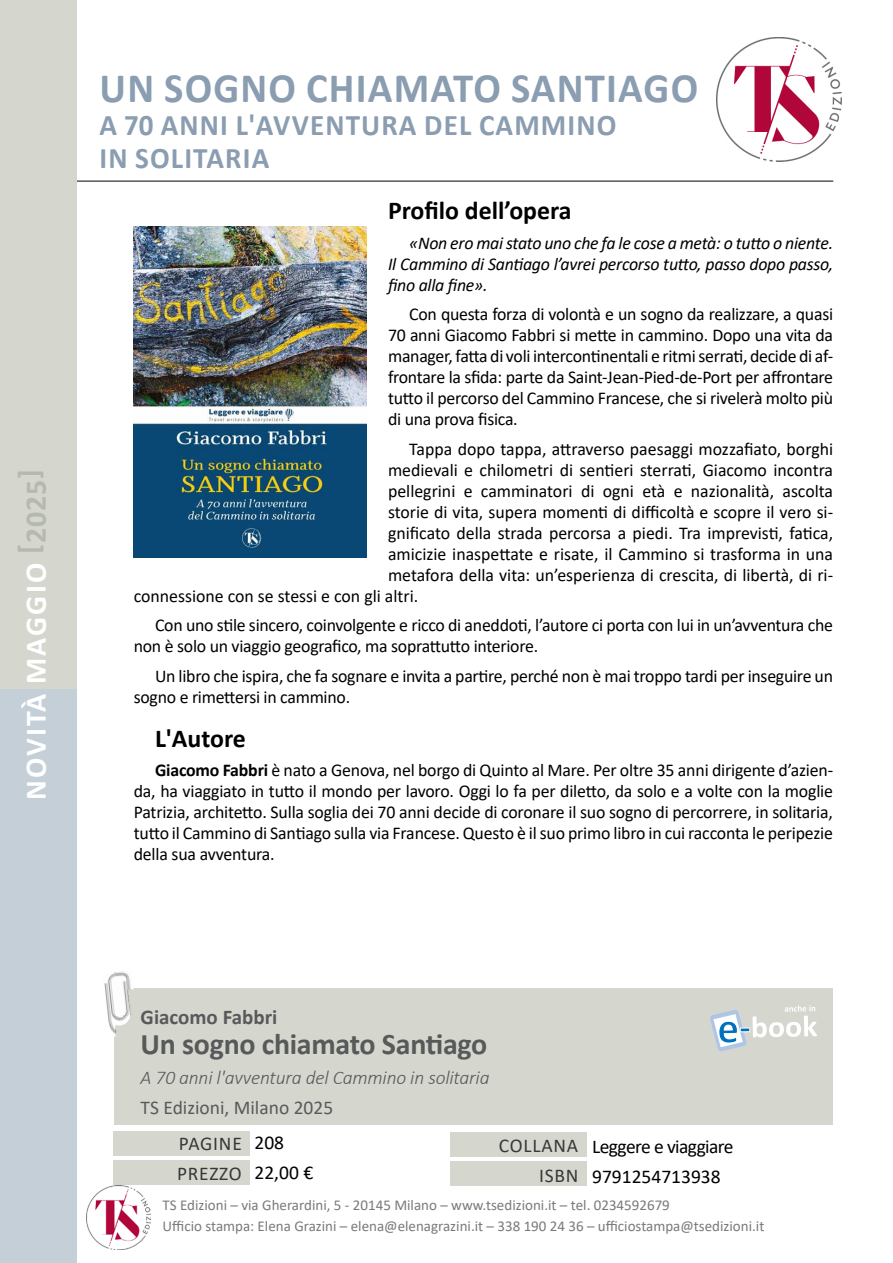
<style>
.page{position:relative;width:893px;height:1263px;background:#fff}
.page>*{position:absolute;margin:0;border:0;box-sizing:border-box;transform-origin:0 0}
.t1{font:700 42px "Calibri";letter-spacing:.03em;color:#8a9db1}
.t2{font:700 30px/33px "Calibri";letter-spacing:.04em;color:#8a9db1}
.t3{font:700 30px "Calibri";letter-spacing:-.01em;color:#58595b}
.t4{font:700 30px "Calibri";letter-spacing:.07em;color:#fff}
.t5{font:700 30px "Calibri";color:#b6b9b2}
.t6{font:700 25.8px "Calibri";color:#000}
.t7{font:700 21px "Calibri";color:#58595b}
.t8{font:italic 300 19.5px "Calibri";letter-spacing:-.01em;color:#58595b}
.t9{font:19.5px/30px "Calibri";letter-spacing:-.02em;color:#000}
.t10{font:19.5px/29.5px "Calibri";letter-spacing:.04em;color:#383839}
.t11{font:19.5px "Calibri";color:#58595b}
.t12{font:19.5px/30px "Calibri";color:#000}
.t13{font:18px/21px "Calibri";letter-spacing:-.015em;color:#000}
.t14{font:italic 18px/21px "Calibri";letter-spacing:-.015em;color:#000;text-align:justify}
.t15{font:15px/20.7px "Calibri";color:#797a7d}
.s1{font-weight:700}
</style>
<div class="page">
<div style="left:0;top:0;width:77px;height:639px;background:#d5d7ce"></div>
<img style="left:717px;top:37px;width:124px;height:125px">
<img style="left:86px;top:1186px;width:64px;height:63px">
<div style="left:0;top:689px;width:77px;height:574px;background:#c4cfd7"></div>
<hr style="left:77px;top:181px;width:756px;height:1px;background:#000">
<div style="left:0;top:181px;width:77px;height:508px;background:#d5d7ce"></div>
<div style="left:114px;top:988px;width:719px;height:137px;background:#d5d7ce"></div>
<div style="left:105px;top:972px;width:27px;height:62px;background:#fff"></div>
<img style="left:104px;top:971px;width:30px;height:46px">
<img style="left:107px;top:1015px;width:24px;height:22px">
<div style="left:450px;top:1161px;width:137px;height:25px;background:#d5d7ce"></div>
<div style="left:450px;top:1132px;width:137px;height:25px;background:#d5d7ce"></div>
<div style="left:114px;top:1160px;width:136px;height:25px;background:#d5d7ce"></div>
<div style="left:114px;top:1131px;width:136px;height:25px;background:#d5d7ce"></div>
<img style="left:134px;top:226px;width:233px;height:331px">
<svg style="left:710px;top:1005px;width:107px;height:47px"></svg>
<h2 class="t5" style="left:9px;top:479px;width:11px;rotate:-90deg">[</h2>
<h2 class="t5" style="left:15px;top:543px;width:65px;rotate:-90deg">2025</h2>
<h2 class="t5" style="left:9px;top:554px;width:11px;rotate:-90deg">]</h2>
<h2 class="t4" style="left:15px;top:800px;width:238px;rotate:-90deg">NOVITÀ MAGGIO</h2>
<h1 class="t1" style="left:100px;top:59px;width:600px">UN SOGNO CHIAMATO SANTIAGO</h1>
<h2 class="t2" style="left:99px;top:108px;width:518px">A 70 ANNI 'L AVVENTURA DEL CAMMINO<br>IN SOLITARIA</h2>
<h3 class="t6" style="left:388px;top:192px;width:185px">Profilo dell’opera</h3>
<p class="t14" style="left:388px;top:231px;width:447px;text-indent:21px">«Non ero mai stato uno che fa le cose a metà o: tutto o niente.<br>Il Cammino di Santiago ’l avrei percorso tutto, passo dopo passo, fino alla fine .«</p>
<p class="t13" style="left:388px;top:303px;width:447px;text-align:right">Con questa forza di volontà e un sogno da realizzare a, quasi<br>70 anni Giacomo Fabbri si mette in cammino. Dopo una vita da</p>
<p class="t13" style="left:388px;top:366px;width:447px">frontare la sfida: parte da Saint-Jean-Pied-de-Port per affrontare</p>
<p class="t13" style="left:388px;top:345px;width:447px">manager,fattadivoliintercontinentalieritmiserrati,decidedi af-</p>
<p class="t13" style="left:388px;top:387px;width:447px">tutto il percorso del Cammino Francese, che si rivelerà molto più di una prova fisica.</p>
<p class="t13" style="left:388px;top:438px;width:447px;text-align:right">Tappa dopo tappa, attraverso paesaggi mozzafiato, borghi medievali e chilometri di sentieri sterrati, Giacomo incontra ascolta</p>
<p class="t13" style="left:642px;top:480px;width:25px">età</p>
<p class="t13" style="left:691px;top:480px;width:85px">nazionalità,</p>
<p class="t13" style="left:388px;top:480px;width:69px">pellegrini</p>
<p class="t13" style="left:388px;top:522px;width:447px">gnificato della strada percorsa a piedi. Tra imprevisti, fatica,</p>
<p class="t13" style="left:581px;top:480px;width:15px">di</p>
<p class="t13" style="left:481px;top:480px;width:93px">camminatori</p>
<p class="t13" style="left:603px;top:480px;width:33px">ogni</p>
<p class="t13" style="left:464px;top:480px;width:10px">e</p>
<p class="t13" style="left:674px;top:480px;width:10px">e</p>
<p class="t13" style="left:388px;top:501px;width:447px">storie di vita, supera momenti di difficoltà e scopre il vero si-</p>
<p class="t13" style="left:388px;top:543px;width:447px">amicizie inaspettate e risate il, Cammino si trasforma in una</p>
<p class="t13" style="left:134px;top:585px;width:286px">connessione con se stessi e con gli altri.</p>
<p class="t13" style="left:388px;top:564px;width:447px">metafora della vita: un’esperienza di crescita, di libertà, di -r i</p>
<p class="t13" style="left:134px;top:614px;width:701px;text-indent:21px">Con uno stile sincero, coinvolgente e ricco di aneddoti ’l, autore ci porta con lui in un’avventura che non è solo un viaggio geografico, ma soprattutto interiore.</p>
<p class="t13" style="left:134px;top:665px;width:701px;text-indent:21px">Un libro che ispira, che fa sognare e invita a partire, perché non è mai troppo tardi per inseguire un sogno e rimettersi in cammino.</p>
<h3 class="t6" style="left:155px;top:720px;width:92px">'L Autore</h3>
<p class="t13" style="left:134px;top:780px;width:701px">da, ha viaggiato in tutto il mondo per lavoro. Oggi lo fa per diletto, da solo ae volte con la moglie</p>
<p class="t13" style="left:155px;top:759px;width:680px"><span class="s1">Giacomo Fabbri</span> è nato a Genova, nel borgo di Quinto al Mare. Per oltre 35 anni dirigente ’d azien-</p>
<p class="t13" style="left:134px;top:801px;width:701px;text-align:justify">Patrizia, architetto. Sulla soglia dei 70 anni decide di coronare il suo sogno di percorrere in, solitaria, tutto il Cammino di Santiago sulla via Francese. Questo ilè suo primo libro in cui racconta le peripezie della sua avventura.</p>
<p class="t7" style="left:141px;top:1002px;width:138px">Giacomo Fabbri</p>
<h2 class="t3" style="left:141px;top:1022px;width:348px">Un sogno chiamato Santiago</h2>
<p class="t8" style="left:141px;top:1065px;width:350px">A 70 anni 'l avventura del Cammino in solitaria</p>
<p class="t11" style="left:141px;top:1093px;width:194px">TS Edizioni, Milano 2025</p>
<p class="t10" style="left:177px;top:1128px;width:66px">PAGINE<br>PREZZO</p>
<p class="t12" style="left:254px;top:1127px;width:60px">208<br>22,00 €</p>
<p class="t9" style="left:592px;top:1131px;width:143px">Leggere e viaggiare<br>9791254713938</p>
<p class="t10" style="left:499px;top:1130px;width:81px;text-align:right">COLLANA<br>ISBN</p>
<p class="t15" style="left:163px;top:1194px;width:603px">TS Edizioni – via Gherardini -5, 20145 Milano – www.tsedizioni i t. – tel. 0234592679<br>Ufficio stampa: Elena Grazini – elena@elenagrazini i t. – 338 190 24 36 – ufficiostampa@tsedizioni i t.</p>
</div>
